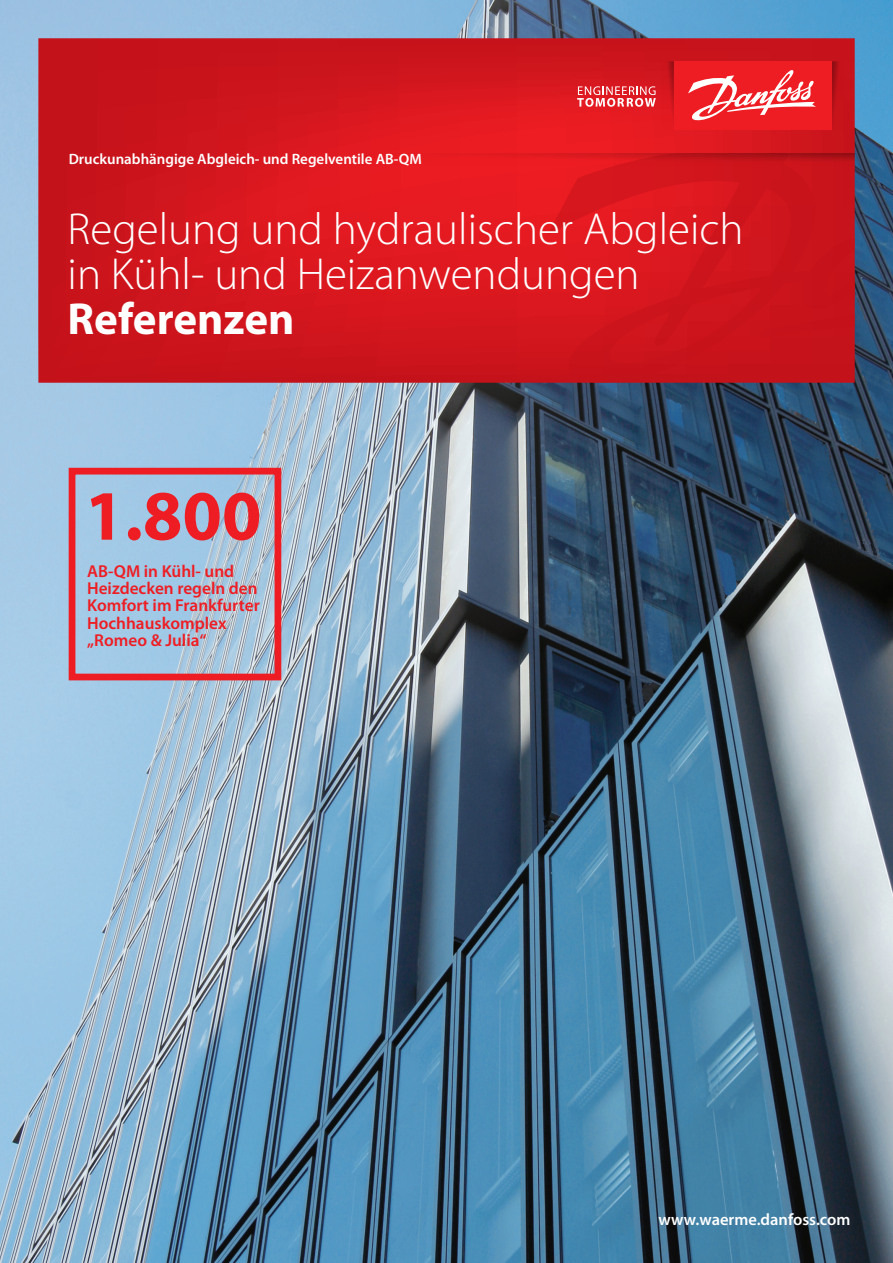
<style>
.page{position:relative;width:893px;height:1263px;background:#fff}
.page>*{position:absolute;margin:0;border:0;box-sizing:border-box;transform-origin:0 0}
.t1{font:700 71.25px "Myriad Pro";color:#ee1d23}
.t2{font:300 45px/45px "Myriad Pro";color:#fff}
.t3{font:700 45px "Myriad Pro";color:#fff}
.t4{font:600 17.25px/17.2px "Myriad Pro";color:#ee1d23}
.t5{font:600 16.5px "Myriad Pro";color:#fff}
.t6{font:600 15px "Myriad Pro";color:#fff}
</style>
<div class="page">
<img style="left:0;top:0;width:893px;height:1263px">
<svg style="left:38px;top:38px;width:817px;height:345px;background:#d2161d"></svg>
<svg style="left:547px;top:166px;width:308px;height:217px;background:#d0151d"></svg>
<svg style="left:832px;top:61px;width:12px;height:69px"></svg>
<div style="left:674px;top:61px;width:158px;height:69px;background:#ee1d23"></div>
<svg style="left:577px;top:61px;width:97px;height:69px;background:#dd2b32"></svg>
<svg style="left:688px;top:70px;width:128px;height:51px"></svg>
<svg style="left:358px;top:153px;width:497px;height:13px;background:#d4171d"></svg>
<div style="left:69px;top:468px;width:212px;height:212px;border:7px solid #ee1d23"></div>
<p class="t6" style="left:69px;top:150px;width:355px">Druckunabhängige Abgleich- und Regelventile AB-QM</p>
<h2 class="t2" style="left:68px;top:206px;width:678px">Regelung und hydraulischer Abgleich in Kühl- und Heizanwendungen</h2>
<h2 class="t3" style="left:68px;top:290px;width:228px">Referenzen</h2>
<h1 class="t1" style="left:85px;top:469px;width:178px">1.800</h1>
<p class="t4" style="left:87px;top:562px;width:174px">AB-QM in Kühl- und<br>Heizdecken regeln den<br>Komfort im Frankfurter<br>Hochhauskomplex „Romeo &amp; Julia“</p>
<p class="t5" style="left:659px;top:1209px;width:193px">www.waerme.danfoss.com</p>
</div>
